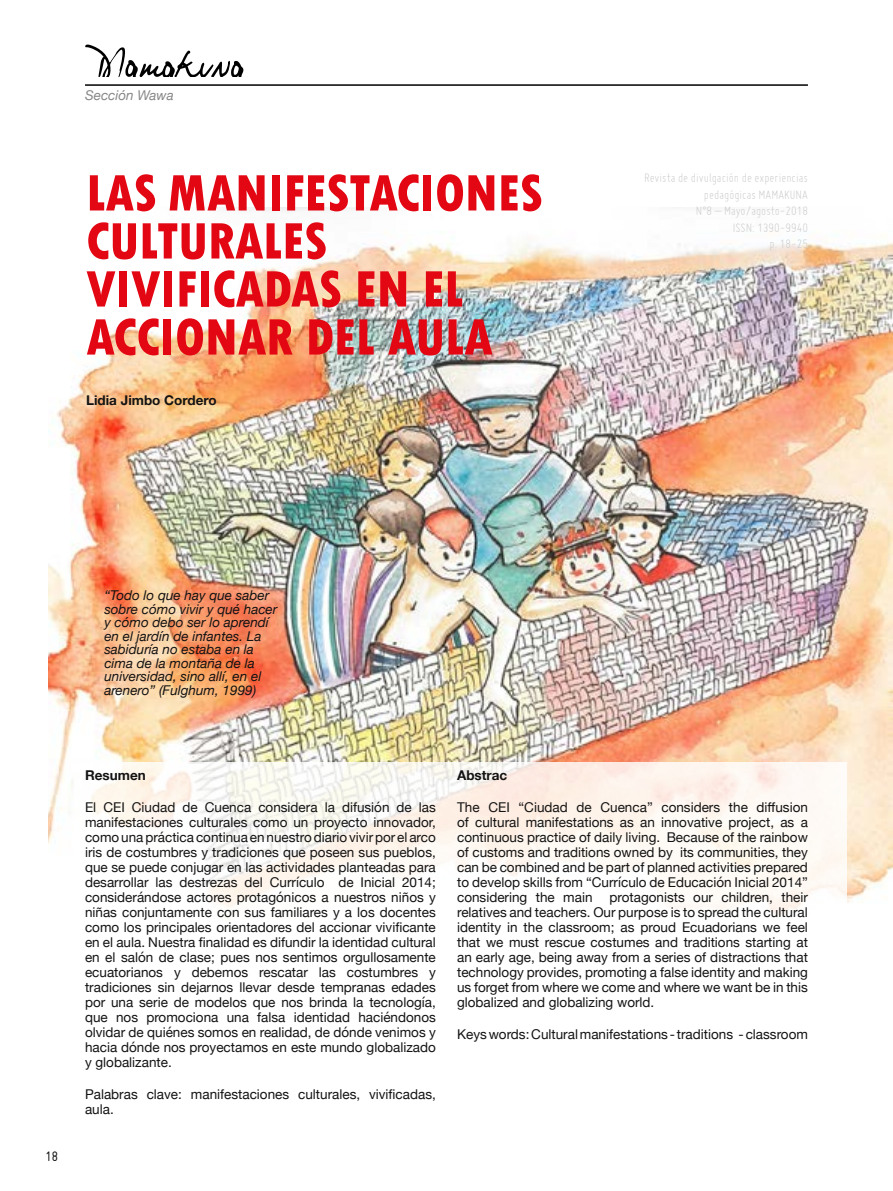
<style>
.page{position:relative;width:893px;height:1191px;background:#fff}
.page>*{position:absolute;margin:0;border:0;box-sizing:border-box;transform-origin:0 0}
.t1{font:800 condensed 54px/48px "Tw Cen";letter-spacing:-.01em;color:#e30613}
.t2{font:15px "Miso";color:#131313}
.t3{font:13.5px/15px "Helvetica Neue";color:#131313;text-align:justify}
.t4{font:italic 13.5px/13.5px "Helvetica Neue";color:#131313}
.t5{font:300 13.5px/16.5px "Miso";color:#c8c7c7;text-align:right}
.t6{font:700 13.5px "Helvetica Neue LT Std";color:#131313}
.t7{font:700 13.5px "Helvetica Neue";color:#131313}
.t8{font:italic 13.5px "Helvetica Neue";color:#878787}
</style>
<div class="page">
<hr style="left:85px;top:84px;width:723px;height:2px;background:#000">
<svg style="left:85px;top:45px;width:159px;height:32px"></svg>
<img style="left:49px;top:208px;width:844px;height:695px">
<svg style="left:74px;top:762px;width:773px;height:153px;fill:#fefaf5"></svg>
<p class="t8" style="left:85px;top:86px;width:90px">Sección Wawa</p>
<h1 class="t1" style="left:86px;top:169px;width:459px">LAS MANIFESTACIONES<br>CULTURALES<br>VIVIFICADAS EN EL<br>ACCIONAR DEL AULA</h1>
<p class="t6" style="left:86px;top:391px;width:132px">Lidia Jimbo Cordero</p>
<p class="t5" style="left:644px;top:169px;width:165px">Revista de divulgación de experiencias pedagógicas MAMAKUNA<br>N°8 – Mayo/agosto-2018<br>ISSN: 1390-9940<br>p. 18-25</p>
<p class="t4" style="left:104px;top:589px;width:175px">“Todo lo que hay que saber sobre cómo vivir y qué hacer y cómo debo ser lo aprendí en el jardín de infantes. La sabiduría no estaba en la cima de la montaña de la universidad, sino allí, en el arenero” (Fulghum, 1999)</p>
<p class="t2" style="left:46px;top:1148px;width:14px">18</p>
<p class="t7" style="left:85px;top:764px;width:62px">Resumen</p>
<p class="t3" style="left:85px;top:800px;width:352px">El CEI Ciudad de Cuenca considera la difusión de las manifestaciones culturales como un proyecto innovador, como una práctica continua en nuestro diario vivir por el arco iris de costumbres y tradiciones que poseen sus pueblos, que se puede conjugar en las actividades planteadas para desarrollar las destrezas del Currículo de Inicial 2014; considerándose actores protagónicos a nuestros niños y niñas conjuntamente con sus familiares y a los docentes como los principales orientadores del accionar vivificante en el aula. Nuestra finalidad es difundir la identidad cultural en el salón de clase; pues nos sentimos orgullosamente ecuatorianos y debemos rescatar las costumbres y tradiciones sin dejarnos llevar desde tempranas edades por una serie de modelos que nos brinda la tecnología, que nos promociona una falsa identidad haciéndonos olvidar de quiénes somos en realidad, de dónde venimos y hacia dónde nos proyectamos en este mundo globalizado y globalizante.</p>
<p class="t3" style="left:85px;top:1087px;width:352px">Palabras clave: manifestaciones culturales, vivificadas, aula.</p>
<p class="t7" style="left:457px;top:764px;width:52px">Abstrac</p>
<p class="t3" style="left:457px;top:800px;width:352px">The CEI “Ciudad de Cuenca” considers the diffusion of cultural manifestations as an innovative project, as a continuous practice of daily living. Because of the rainbow of customs and traditions owned by its communities, they can be combined and be part of planned activities prepared to develop skills from “Currículo de Educación Inicial 2014” considering the main</p>
<p class="t3" style="left:457px;top:890px;width:352px;text-indent:152px">protagonists our children, their relatives and teachers. Our purpose is to spread the cultural identity in the classroom; as proud Ecuadorians we feel that we must rescue costumes and traditions starting at an early age, being away from a series of distractions that technology provides, promoting a false identity and making us forget from where we come and where we want be in this globalized and globalizing world.</p>
<p class="t3" style="left:457px;top:1027px;width:352px">Keys words: Cultural manifestations - traditions - classroom</p>
</div>
